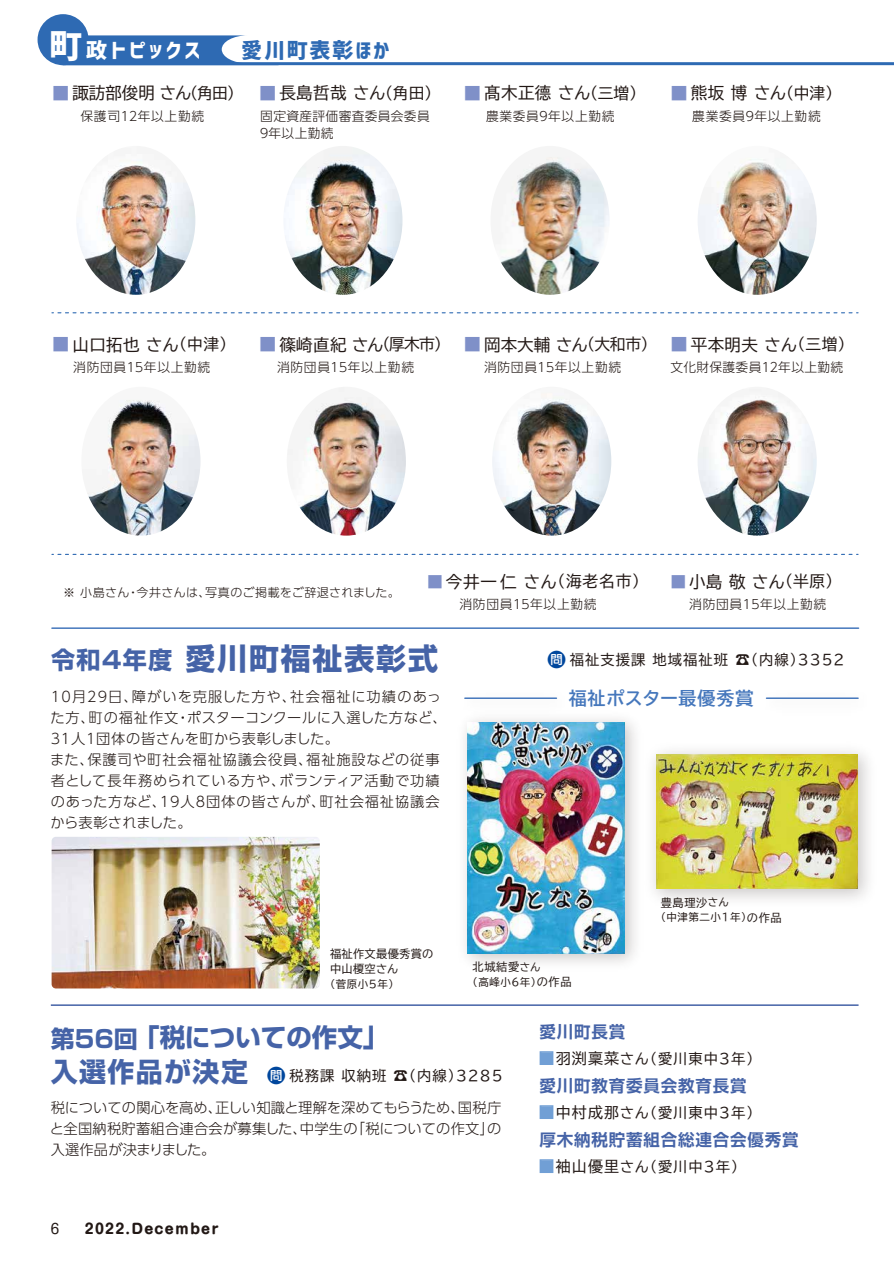
<style>
.page{position:relative;width:894px;height:1264px;background:#fff}
.page>*{position:absolute;margin:0;border:0;box-sizing:border-box;transform-origin:0 0}
.t1{font:700 30px "Shin Go Pro";letter-spacing:.06em;color:#4563a7}
.t2{font:700 25.5px "Shin Go Pro";color:#4563a7}
.t3{font:21px "Corporate Logo Bold";letter-spacing:.175em;color:#fff}
.t4{font:21px "Corporate Logo Bold";letter-spacing:.08em;color:#2e6ab3}
.t5{font:700 18px "TBUD Go Std";letter-spacing:.04em;color:#4577bc}
.t6{font:16.5px "TBUD Go Std";letter-spacing:.025em;color:#221815}
.t7{font:700 16.5px "Shin Go Pro De";letter-spacing:.05em;color:#4563a7}
.t8{font:16.5px "TBUD Go Std";color:#221815}
.t9{font:300 14.25px/21px "UD Shin Go Pr 6 N";letter-spacing:.035em;color:#221815}
.t10{font:14.25px "TBUD Go Std";letter-spacing:.075em;color:#221815}
.t11{font:14.25px "TBUD Go Std";letter-spacing:.055em;color:#221815}
.t12{font:700 13.8px "Shin M Go Pro";letter-spacing:.09em;color:#221815}
.t13{font:13.8px "Shin M Go Pro";color:#221815}
.t14{font:300 12.75px "UD Shin Go Pr 6 N";letter-spacing:.05em;color:#221815}
.t15{font:300 12.75px/16.5px "UD Shin Go Pr 6 N";letter-spacing:.025em;color:#221815}
.t16{font:300 12px "UD Shin Go Pr 6 N";letter-spacing:.025em;color:#221815}
.t17{font:11.25px/15px "TBUD Go Std";letter-spacing:.025em;color:#221815}
.t18{font:10.5px "TBUD Go Std";letter-spacing:.05em;color:#221815}
.s1{font-size:33px}
.s2{font-size:18px;color:#7f90c8}
.s3{font-size:15.75px}
.s4{color:#7f90c8}
.s5{font-size:24px}
.s6{font-family:"TBUDR Go Std";font-size:19.65px;color:#00479d}
.s7{font-family:"TBUDR Go Std";font-weight:700;font-size:12.3px;color:#fff}
.s8{font-size:10.5px}
.s9{font-size:11.25px}
.s10{font-family:"Shin Go Pro";font-weight:700;font-size:27px;color:#4563a7}
.s11{font-family:"UD Shin Go Pr 6 N";font-weight:300;color:#719fd5}
.s12{font-size:15px}
</style>
<div class="page">
<div style="left:38px;top:14px;width:51px;height:51px;background:#2e6ab3;border-radius:50%"></div>
<hr style="left:62px;top:62px;width:832px;height:3px;background:#2e6ab3">
<svg style="left:76px;top:35px;width:202px;height:28px"></svg>
<hr style="left:52px;top:627px;width:806px;height:2px;background:#4577bc">
<img style="left:284px;top:146px;width:118px;height:149px">
<img style="left:287px;top:387px;width:119px;height:148px">
<img style="left:87px;top:400px;width:113px;height:135px">
<img style="left:77px;top:160px;width:118px;height:135px">
<img style="left:698px;top:388px;width:118px;height:147px">
<img style="left:492px;top:393px;width:119px;height:142px">
<img style="left:698px;top:157px;width:118px;height:138px">
<img style="left:501px;top:156px;width:108px;height:139px">
<svg style="left:52px;top:312px;width:806px;height:1px"></svg>
<svg style="left:52px;top:554px;width:806px;height:1px"></svg>
<img style="left:52px;top:837px;width:268px;height:151px">
<img style="left:652px;top:750px;width:217px;height:150px">
<img style="left:656px;top:754px;width:201px;height:134px">
<img style="left:465px;top:719px;width:171px;height:244px">
<img style="left:468px;top:722px;width:156px;height:231px">
<img style="left:464px;top:697px;width:119px;height:28px">
<hr style="left:465px;top:697px;width:91px;height:2px;background:#4577bc">
<hr style="left:766px;top:697px;width:92px;height:2px;background:#4577bc">
<div style="left:539px;top:1051px;width:14px;height:14px;border:2px solid #719fd5"></div>
<div style="left:539px;top:1105px;width:14px;height:14px;border:2px solid #719fd5"></div>
<div style="left:539px;top:1159px;width:14px;height:14px;border:2px solid #719fd5"></div>
<hr style="left:51px;top:1004px;width:807px;height:2px;background:#4563a7">
<p class="t3" style="left:49px;top:36px;width:152px"><span class="s1">町</span>政トピックス</p>
<p class="t4" style="left:241px;top:36px;width:150px">愛川町表彰ほか</p>
<p class="t8" style="left:52px;top:79px;width:193px"><span class="s2">■</span> 諏訪部俊明さん<span class="s3">（角田）</span></p>
<p class="t6" style="left:463px;top:79px;width:183px"><span class="s2">■</span>髙木正德さん<span class="s3">（三増）</span></p>
<p class="t14" style="left:81px;top:106px;width:125px">保護司１２年以上勤続</p>
<p class="t6" style="left:259px;top:79px;width:183px"><span class="s2">■</span>長島哲哉さん<span class="s3">（角田）</span></p>
<p class="t15" style="left:258px;top:108px;width:173px">固定資産評価審査委員会委員<br>９年以上勤続</p>
<p class="t14" style="left:486px;top:106px;width:130px">農業委員９年以上勤続</p>
<p class="t6" style="left:670px;top:79px;width:172px"><span class="s2">■</span> 熊坂博さん<span class="s3">（中津）</span></p>
<p class="t14" style="left:692px;top:106px;width:130px">農業委員９年以上勤続</p>
<p class="t6" style="left:52px;top:331px;width:185px"><span class="s2">■</span>山口拓也さん<span class="s3">（中津）</span></p>
<p class="t14" style="left:73px;top:357px;width:138px">消防団員１５年以上勤続</p>
<p class="t6" style="left:259px;top:331px;width:193px"><span class="s2">■</span> 篠崎直紀さん<span class="s3">（厚木市）</span></p>
<p class="t14" style="left:277px;top:357px;width:138px">消防団員１５年以上勤続</p>
<p class="t6" style="left:463px;top:331px;width:194px"><span class="s2">■</span> 岡本大輔 さん<span class="s3">（大和市）</span></p>
<p class="t14" style="left:484px;top:357px;width:138px">消防団員１５年以上勤続</p>
<p class="t6" style="left:670px;top:331px;width:185px"><span class="s2">■</span>平本明夫さん<span class="s3">（三増）</span></p>
<p class="t15" style="left:670px;top:359px;width:174px">文化財保護委員１２年以上勤続</p>
<p class="t16" style="left:63px;top:583px;width:338px">※ 小島さん・今井さんは、写真のご掲載をご辞退されました。</p>
<p class="t6" style="left:427px;top:568px;width:222px"><span class="s4">■</span>今井一仁さん<span class="s3">（海老名市）</span></p>
<p class="t14" style="left:459px;top:594px;width:138px">消防団員１５年以上勤続</p>
<p class="t6" style="left:670px;top:568px;width:173px"><span class="s4">■</span>小島敬さん<span class="s3">（半原）</span></p>
<p class="t14" style="left:689px;top:594px;width:138px">消防団員１５年以上勤続</p>
<p class="t1" style="left:51px;top:634px;width:388px"><span class="s5">令和４年度</span> 愛川町福祉表彰式</p>
<p class="t9" style="left:50px;top:685px;width:398px">10月29日、障がいを克服した方や、社会福祉に功績のあった方、町の福祉作文・ポスターコンクールに入選した方など、<br>31人1団体の皆さんを町から表彰しました。<br>また、保護司や町社会福祉協議会役員、福祉施設などの従事者として長年務められている方や、ボランティア活動で功績のあった方など、19人8団体の皆さんが、町社会福祉協議会から表彰されました。</p>
<p class="t17" style="left:330px;top:946px;width:105px">福祉作文最優秀賞の中山榎空さん</p>
<p class="t18" style="left:325px;top:975px;width:76px">（菅原小5年）</p>
<p class="t10" style="left:547px;top:648px;width:299px"><span class="s6">●</span><span class="s7">問</span>福祉支援課地域福祉班 ☎（内線）3352</p>
<p class="t5" style="left:569px;top:683px;width:186px">福祉ポスター最優秀賞</p>
<p class="t17" style="left:472px;top:959px;width:70px">北城結愛<span class="s8">さん</span></p>
<p class="t18" style="left:467px;top:973px;width:106px">（高峰小6年）<span class="s9">の作品</span></p>
<p class="t17" style="left:660px;top:895px;width:70px">豊島理沙<span class="s8">さん</span></p>
<p class="t18" style="left:655px;top:909px;width:128px">（中津第二小1年）<span class="s9">の作品</span></p>
<p class="t2" style="left:51px;top:1017px;width:339px"><span class="s5">第56回</span>「税についての作文」</p>
<p class="t10" style="left:51px;top:1064px;width:453px"><span class="s10">入選作品が決定</span> <span class="s6">●</span><span class="s7">問</span>税務課収納班 ☎（内線）３２85</p>
<p class="t9" style="left:50px;top:1096px;width:453px;text-align:justify">税についての関心を高め、正しい知識と理解を深めてもらうため、国税庁と全国納税貯蓄組合連合会が募集した、中学生の「税についての作文」の入選作品が決まりました。</p>
<p class="t13" style="left:51px;top:1217px;width:10px">6</p>
<p class="t12" style="left:85px;top:1217px;width:136px">2022.December</p>
<p class="t7" style="left:539px;top:1018px;width:87px">愛川町長賞</p>
<p class="t11" style="left:539px;top:1046px;width:223px"><span class="s11">■</span><span class="s12">羽渕稟菜</span>さん（愛川東中３年）</p>
<p class="t7" style="left:539px;top:1072px;width:209px">愛川町教育委員会教育長賞</p>
<p class="t11" style="left:539px;top:1100px;width:223px"><span class="s11">■</span><span class="s12">中村成那</span>さん（愛川東中３年）</p>
<p class="t7" style="left:539px;top:1126px;width:261px">厚木納税貯蓄組合総連合会優秀賞</p>
<p class="t10" style="left:539px;top:1154px;width:207px"><span class="s11">■</span><span class="s12">袖山優里</span>さん（愛川中３年）</p>
</div>
